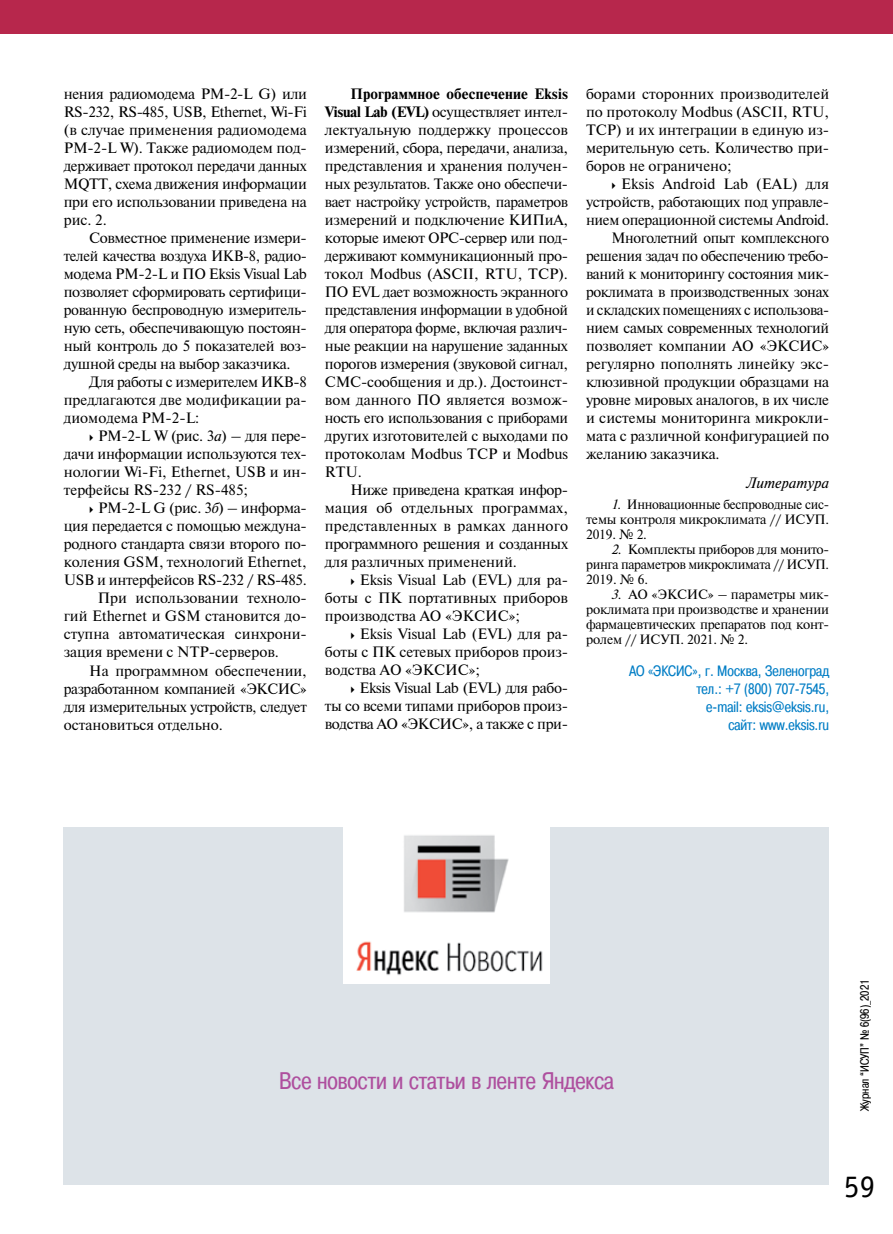
<style>
.page{position:relative;width:893px;height:1234px;background:#fff}
.page>*{position:absolute;margin:0;border:0;box-sizing:border-box;transform-origin:0 0}
.t1{font:31.5px "Officina Serif Book C";color:#000}
.t2{font:24px "Pragmatica Cond C";color:#ae4f9e}
.t3{font:15px/18px "Newton";letter-spacing:-.02em;color:#000;text-align:justify}
.t4{font:15px "Newton";color:#000}
.t5{font:15px/18px "Pragmatica Cond C";color:#007dc5;text-align:right}
.t6{font:15px "Newton";letter-spacing:-.02em;color:#000;scale:.96 1}
.t7{font:15px "Newton";letter-spacing:.01em;color:#000}
.t8{font:italic 15px "Newton";color:#000}
.t9{font:13.5px/15px "Newton";letter-spacing:-.025em;color:#000;text-align:justify}
.t10{font:13.5px/15px "Newton";letter-spacing:-.025em;color:#000;text-align:justify;scale:.95 1}
.t11{font:12px "Pragmatica Cond C";color:#000}
.s1{font-style:italic}
.s2{font-weight:700}
</style>
<div class="page">
<div style="left:0;top:0;width:893px;height:34px;background:#b7274c"></div>
<div style="left:64px;top:826px;width:765px;height:357px;background:#dde3e8"></div>
<img style="left:343px;top:826px;width:207px;height:157px">
<p class="t3" style="left:64px;top:84px;width:245px">нения радиомодема РМ‑2‑L G) или RS‑232, RS‑485, USB, Ethernet, Wi-Fi (в случае применения радиомодема РМ‑2‑L W). Также радиомодем под‑ держивает протокол передачи данных MQTT, схема движения информации при его использовании приведена на рис. 2.</p>
<p class="t3" style="left:64px;top:228px;width:245px;text-indent:26px">Совместное применение измери‑ телей качества воздуха ИКВ‑8, радио‑ модема РМ‑2‑L и ПО Eksis Visual Lab позволяет сформировать сертифици‑ рованную беспроводную измеритель‑ ную сеть, обеспечивающую постоян‑ ный контроль до 5 показателей воз‑ душной среды на выбор заказчика.</p>
<p class="t3" style="left:64px;top:372px;width:245px;text-indent:26px">Для работы с измерителем ИКВ‑8 предлагаются две модификации ра‑ диомодема РМ‑2‑L:</p>
<p class="t3" style="left:64px;top:426px;width:245px;text-indent:34px">РМ‑2‑L W (рис. 3<span class="s1">а</span>) – для пере‑ дачи информации используются тех‑ нологии Wi-Fi, Ethernet, USB и ин‑ терфейсы RS‑232 / RS‑485;</p>
<p class="t3" style="left:98px;top:498px;width:210px">РМ‑2‑L G (рис. 3<span class="s1">б</span>) – информа‑</p>
<p class="t3" style="left:64px;top:516px;width:245px">ция передается с помощью междуна‑</p>
<p class="t3" style="left:64px;top:534px;width:245px">родного стандарта связи второго по‑</p>
<p class="t4" style="left:64px;top:551px;width:245px">коления GSM, технологий Ethernet,</p>
<p class="t3" style="left:64px;top:570px;width:245px">USB и интерфейсов RS‑232 / RS‑485.</p>
<p class="t4" style="left:98px;top:587px;width:211px">При использовании техноло‑</p>
<p class="t4" style="left:64px;top:605px;width:245px">гий Ethernet и GSM становится до‑</p>
<p class="t4" style="left:64px;top:623px;width:245px">ступна автоматическая синхрони‑</p>
<p class="t4" style="left:64px;top:641px;width:217px">зация времени с NTP-серверов.</p>
<p class="t4" style="left:89px;top:659px;width:219px">На программном обеспечении,</p>
<p class="t3" style="left:64px;top:678px;width:245px">разработанном компанией «ЭКСИС»</p>
<p class="t3" style="left:64px;top:696px;width:245px">для измерительных устройств, следует</p>
<p class="t4" style="left:64px;top:713px;width:161px">остановиться отдельно.</p>
<p class="t3" style="left:325px;top:84px;width:245px;text-indent:26px"><span class="s2">Программное обеспечение Eksis Visual Lab (EVL)</span> осуществляет интел‑ лектуальную поддержку процессов измерений, сбора, передачи, анализа, представления и хранения получен‑ ных результатов. Также оно обеспечи‑ вает настройку устройств, параметров измерений и подключение КИПиА, которые имеют OPC-сервер или под‑ держивают коммуникационный про‑ токол Modbus (ASCII, RTU, TCP).<br>ПО EVL дает возможность экранного представления информации в удобной для оператора форме, включая различ‑ ные реакции на нарушение заданных порогов измерения (звуковой сигнал, СМС-сообщения и др.). Достоинст‑ вом данного ПО является возмож‑ ность его использования с приборами других изготовителей с выходами по протоколам Modbus TCP и Modbus RTU.</p>
<p class="t3" style="left:325px;top:480px;width:245px;text-indent:26px">Ниже приведена краткая инфор‑ мация об отдельных программах, представленных в рамках данного программного решения и созданных для различных применений.</p>
<p class="t3" style="left:325px;top:570px;width:245px;text-indent:35px">Eksis Visual Lab (EVL) для ра‑ боты с ПК портативных приборов производства АО «ЭКСИС»;</p>
<p class="t3" style="left:325px;top:624px;width:245px;text-indent:35px">Eksis Visual Lab (EVL) для ра‑ боты с ПК сетевых приборов произ‑ водства АО «ЭКСИС»;</p>
<p class="t3" style="left:325px;top:678px;width:245px;text-indent:34px">Eksis Visual Lab (EVL) для рабо‑ ты со всеми типами приборов произ‑ водства АО «ЭКСИС», а также с при‑</p>
<p class="t3" style="left:586px;top:84px;width:245px">борами сторонних производителей по протоколу Modbus (ASCII, RTU, TCP) и их интеграции в единую из‑ мерительную сеть. Количество при‑ боров не ограничено;</p>
<p class="t7" style="left:621px;top:173px;width:210px">Eksis Android Lab (EAL) для</p>
<p class="t3" style="left:586px;top:192px;width:245px">устройств, работающих под управле‑</p>
<p class="t3" style="left:586px;top:210px;width:245px">нием операционной системы Android.</p>
<p class="t6" style="left:612px;top:227px;width:228px">Многолетний опыт комплексного</p>
<p class="t3" style="left:586px;top:246px;width:245px">решения задач по обеспечению требо‑</p>
<p class="t3" style="left:586px;top:264px;width:245px">ваний к мониторингу состояния мик‑</p>
<p class="t3" style="left:586px;top:282px;width:245px">роклимата в производственных зонах</p>
<p class="t6" style="left:586px;top:299px;width:255px">и складских помещениях с использова‑</p>
<p class="t3" style="left:586px;top:318px;width:245px">нием самых современных технологий</p>
<p class="t3" style="left:586px;top:336px;width:245px">позволяет компании АО «ЭКСИС»</p>
<p class="t4" style="left:586px;top:353px;width:245px">регулярно пополнять линейку экс‑</p>
<p class="t3" style="left:586px;top:372px;width:245px">клюзивной продукции образцами на</p>
<p class="t3" style="left:586px;top:390px;width:245px">уровне мировых аналогов, в их числе</p>
<p class="t4" style="left:586px;top:407px;width:245px">и системы мониторинга микрокли‑</p>
<p class="t3" style="left:586px;top:426px;width:245px">мата с различной конфигурацией по</p>
<p class="t3" style="left:586px;top:444px;width:135px">желанию заказчика.</p>
<p class="t8" style="left:746px;top:473px;width:85px">Литература</p>
<p class="t10" style="left:586px;top:496px;width:257px;text-indent:26px"><span class="s1">1.</span> Инновационные беспроводные сис‑ темы контроля микроклимата // ИСУП.<br>2019. № 2.</p>
<p class="t9" style="left:586px;top:541px;width:245px;text-indent:26px"><span class="s1">2.</span> Комплекты приборов для монито‑ ринга параметров микроклимата // ИСУП.<br>2019. № 6.</p>
<p class="t9" style="left:586px;top:586px;width:245px;text-indent:26px"><span class="s1">3.</span> АО «ЭКСИС» – параметры мик‑ роклимата при производстве и хранении фармацевтических препаратов под конт‑ ролем // ИСУП. 2021. № 2.</p>
<p class="t5" style="left:629px;top:662px;width:201px">АО «ЭКСИС», г. Москва, Зеленоград тел.: +7 (800) 707‑7545,<br>e‑mail: eksis@eksis.ru,<br>сайт: www.eksis.ru</p>
<h2 class="t2" style="left:279px;top:1067px;width:336px">Все новости и статьи в ленте Яндекса</h2>
<p class="t11" style="left:858px;top:1110px;width:133px;rotate:-90deg">Журнал “ИСУП” № 6(96)_2021</p>
<h1 class="t1" style="left:844px;top:1168px;width:33px">59</h1>
</div>
